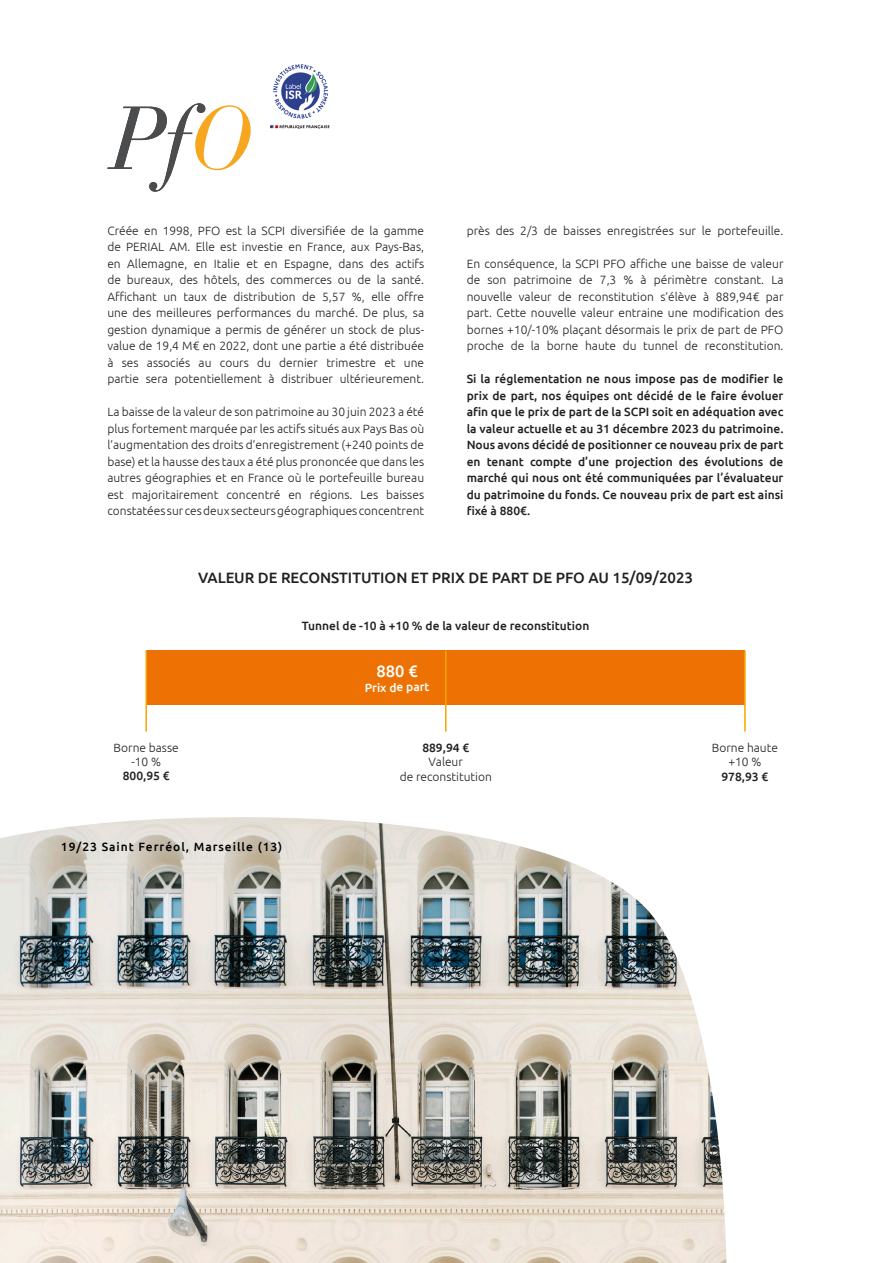
<style>
.page{position:relative;width:893px;height:1263px;background:#fff}
.page>*{position:absolute;margin:0;border:0;box-sizing:border-box;transform-origin:0 0}
.t1{font:500 16.5px "Ubuntu";color:#fff}
.t2{font:500 15px "Ubuntu";color:#231f20}
.t3{font:300 12px/16.5px "Ubuntu";color:#231f20;text-align:justify}
.t4{font:500 12px/16.5px "Ubuntu";color:#231f20;text-align:justify}
.t5{font:500 12px "Ubuntu";letter-spacing:.08em;color:#000}
.t6{font:500 12px "Ubuntu";letter-spacing:-.005em;color:#fff}
</style>
<div class="page">
<img style="left:0;top:817px;width:726px;height:446px">
<div style="left:147px;top:651px;width:598px;height:54px;background:#ee7203"></div>
<hr style="left:445px;top:651px;width:1px;height:80px;background:#f7a600">
<hr style="left:145px;top:651px;width:2px;height:80px;background:#f7a600">
<hr style="left:744px;top:651px;width:2px;height:80px;background:#f7a600">
<svg style="left:107px;top:103px;width:144px;height:89px"></svg>
<img style="left:270px;top:64px;width:60px;height:65px">
<p class="t3" style="left:107px;top:222px;width:318px">Créée en 1998, PFO est la SCPI diversifiée de la gamme de PERIAL AM. Elle est investie en France, aux Pays-Bas, en Allemagne, en Italie et en Espagne, dans des actifs de bureaux, des hôtels, des commerces ou de la santé.<br>Affichant un taux de distribution de 5,57 %, elle offre une des meilleures performances du marché. De plus, sa gestion dynamique a permis de générer un stock de plus&shy;value de 19,4 M€ en 2022, dont une partie a été distribuée à ses associés au cours du dernier trimestre et une partie sera potentiellement à distribuer ultérieurement.</p>
<p class="t3" style="left:107px;top:403px;width:318px">La baisse de la valeur de son patrimoine au 30 juin 2023 a été plus fortement marquée par les actifs situés aux Pays Bas où l’augmentation des droits d’enregistrement (+240 points de base) et la hausse des taux a été plus prononcée que dans les autres géographies et en France où le portefeuille bureau est majoritairement concentré en régions. Les baisses constatées sur ces deux secteurs géographiques concentrent</p>
<p class="t3" style="left:467px;top:222px;width:318px">près des 2/3 de baisses enregistrées sur le portefeuille.</p>
<p class="t3" style="left:467px;top:255px;width:318px">En conséquence, la SCPI PFO affiche une baisse de valeur de son patrimoine de 7,3 % à périmètre constant. La nouvelle valeur de reconstitution s’élève à 889,94€ par part. Cette nouvelle valeur entraine une modification des bornes +10/-10% plaçant désormais le prix de part de PFO proche de la borne haute du tunnel de reconstitution.</p>
<p class="t4" style="left:467px;top:370px;width:318px">Si la réglementation ne nous impose pas de modifier le prix de part, nos équipes ont décidé de le faire évoluer afin que le prix de part de la SCPI soit en adéquation avec la valeur actuelle et au 31 décembre 2023 du patrimoine.<br>Nous avons décidé de positionner ce nouveau prix de part en tenant compte d’une projection des évolutions de marché qui nous ont été communiquées par l’évaluateur du patrimoine du fonds. Ce nouveau prix de part est ainsi fixé à 880€.</p>
<p class="t2" style="left:198px;top:568px;width:497px">VALEUR DE RECONSTITUTION ET PRIX DE PART DE PFO AU 15/09/2023</p>
<p class="t4" style="left:302px;top:617px;width:289px">Tunnel de -10 à +10 % de la valeur de reconstitution</p>
<p class="t3" style="left:114px;top:739px;width:67px">Borne basse</p>
<p class="t3" style="left:131px;top:753px;width:31px">-10 %</p>
<p class="t4" style="left:123px;top:767px;width:48px">800,95 €</p>
<p class="t5" style="left:61px;top:839px;width:223px">19/23 Saint Ferréol, Marseille (13)</p>
<p class="t1" style="left:376px;top:661px;width:43px">880 €</p>
<p class="t6" style="left:365px;top:680px;width:67px">Prix de part</p>
<p class="t4" style="left:422px;top:739px;width:48px">889,94 €</p>
<p class="t3" style="left:400px;top:754px;width:94px;line-height:14.4px;text-align:center">Valeur<br>de reconstitution</p>
<p class="t3" style="left:712px;top:739px;width:68px">Borne haute</p>
<p class="t3" style="left:728px;top:753px;width:35px">+10 %</p>
<p class="t4" style="left:721px;top:768px;width:48px">978,93 €</p>
</div>
